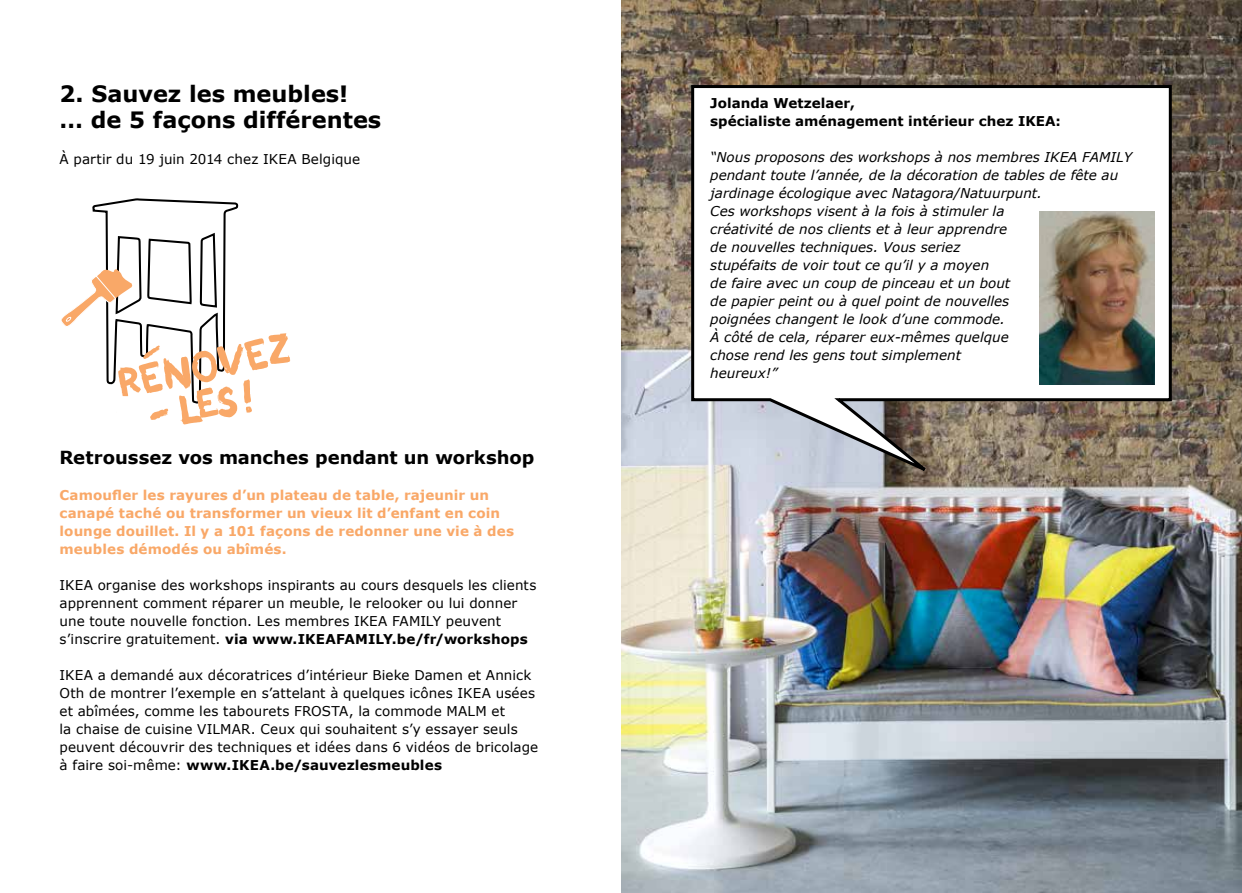
<style>
.page{position:relative;width:1242px;height:893px;background:#fff}
.page>*{position:absolute;margin:0;border:0;box-sizing:border-box;transform-origin:0 0}
.t1{font:700 22.5px/25.5px "Verdana IKEA";color:#000}
.t2{font:700 18px "Verdana IKEA";letter-spacing:-.005em;color:#000}
.t3{font:13.5px/18px "Verdana IKEA";letter-spacing:.005em;color:#000}
.t4{font:italic 13.5px/18px "Verdana IKEA";color:#000}
.t5{font:700 13.5px/18px "Verdana IKEA";letter-spacing:.01em;color:#f9a868}
.t6{font:700 13.5px/18px "Verdana IKEA";color:#000}
.s1{font-weight:700}
</style>
<div class="page">
<img style="left:621px;top:0;width:621px;height:893px">
<svg style="left:689px;top:84px;width:484px;height:398px"></svg>
<img style="left:1040px;top:211px;width:114px;height:173px">
<svg style="left:61px;top:198px;width:229px;height:226px"></svg>
<h1 class="t1" style="left:60px;top:81px;width:323px">2. Sauvez les meubles!<br>… de 5 façons différentes</h1>
<p class="t3" style="left:60px;top:150px;width:302px">À partir du 19 juin 2014 chez IKEA Belgique</p>
<h2 class="t2" style="left:60px;top:445px;width:476px">Retroussez vos manches pendant un workshop</h2>
<p class="t5" style="left:60px;top:486px;width:456px">Camoufler les rayures d’un plateau de table, rajeunir un canapé taché ou transformer un vieux lit d’enfant en coin lounge douillet. Il y a 101 façons de redonner une vie à des meubles démodés ou abîmés.</p>
<p class="t3" style="left:60px;top:576px;width:478px">IKEA organise des workshops inspirants au cours desquels les clients apprennent comment réparer un meuble, le relooker ou lui donner une toute nouvelle fonction. Les membres IKEA FAMILY peuvent s’inscrire gratuitement. <span class="s1">via www.IKEAFAMILY.be/fr/workshops</span></p>
<p class="t3" style="left:60px;top:666px;width:480px">IKEA a demandé aux décoratrices d’intérieur Bieke Damen et Annick Oth de montrer l’exemple en s’attelant à quelques icônes IKEA usées et abîmées, comme les tabourets FROSTA, la commode MALM et<br>la chaise de cuisine VILMAR. Ceux qui souhaitent s’y essayer seuls peuvent découvrir des techniques et idées dans 6 vidéos de bricolage à faire soi-même: <span class="s1">www.IKEA.be/sauvezlesmeubles</span></p>
<p class="t6" style="left:710px;top:94px;width:352px">Jolanda Wetzelaer,<br>spécialiste aménagement intérieur chez IKEA:</p>
<p class="t4" style="left:710px;top:148px;width:423px">“Nous proposons des workshops à nos membres IKEA FAMILY pendant toute l’année, de la décoration de tables de fête au jardinage écologique avec Natagora/Natuurpunt.<br>Ces workshops visent à la fois à stimuler la<br>créativité de nos clients et à leur apprendre<br>de nouvelles techniques. Vous seriez<br>stupéfaits de voir tout ce qu’il y a moyen<br>de faire avec un coup de pinceau et un bout<br>de papier peint ou à quel point de nouvelles<br>poignées changent le look d’une commode.<br>À côté de cela, réparer eux-mêmes quelque<br>chose rend les gens tout simplement<br>heureux!”</p>
</div>
